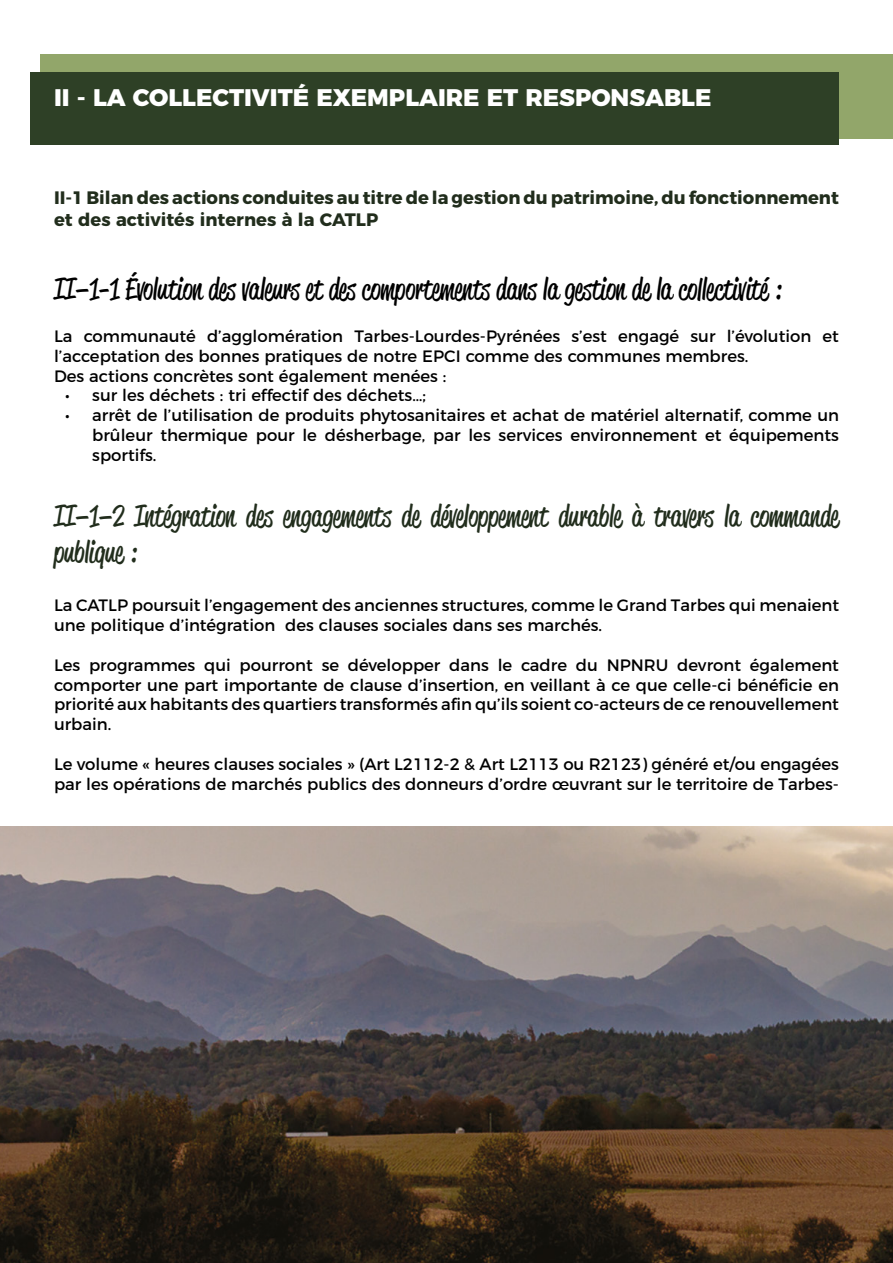
<style>
.page{position:relative;width:893px;height:1263px;background:#fff}
.page>*{position:absolute;margin:0;border:0;box-sizing:border-box;transform-origin:0 0}
.t1{font:30px/36px "Reklame Script";color:#212d1c}
.t2{font:30px "Reklame Script";color:#000}
.t3{font:800 24px "Montserrat";color:#fff}
.t4{font:700 18px/21.6px "Montserrat";color:#212d1c}
.t5{font:16.5px/19.8px "Montserrat";color:#000}
</style>
<div class="page">
<div style="left:41px;top:54px;width:852px;height:85px;background:#92a66a"></div>
<div style="left:30px;top:72px;width:809px;height:73px;background:#2e4026"></div>
<img style="left:0;top:826px;width:893px;height:437px">
<h2 class="t3" style="left:54px;top:78px;width:659px">II - LA COLLECTIVITÉ EXEMPLAIRE ET RESPONSABLE</h2>
<p class="t4" style="left:54px;top:186px;width:786px">II-1 Bilan des actions conduites au titre de la gestion du patrimoine, du fonctionnement et des activités internes à la CATLP</p>
<h1 class="t2" style="left:54px;top:269px;width:729px">II–1-1 Évolution des valeurs et des comportements dans la gestion de la collectivité :</h1>
<p class="t5" style="left:54px;top:325px;width:786px">La communauté d’agglomération Tarbes-Lourdes-Pyrénées s’est engagé sur l’évolution et l’acceptation des bonnes pratiques de notre EPCI comme des communes membres.<br>Des actions concrètes sont également menées :</p>
<p class="t5" style="left:65px;top:384px;width:362px">• sur les déchets : tri effectif des déchets…;</p>
<p class="t5" style="left:92px;top:404px;width:748px;text-align:justify;text-indent:-27px">• arrêt de l’utilisation de produits phytosanitaires et achat de matériel alternatif, comme un brûleur thermique pour le désherbage, par les services environnement et équipements sportifs.</p>
<h1 class="t1" style="left:54px;top:497px;width:786px">II–1–2 Intégration des engagements de développement durable à travers la commande publique :</h1>
<p class="t5" style="left:54px;top:594px;width:786px">La CATLP poursuit l’engagement des anciennes structures, comme le Grand Tarbes qui menaient une politique d’intégration des clauses sociales dans ses marchés.</p>
<p class="t5" style="left:54px;top:654px;width:786px;text-align:justify">Les programmes qui pourront se développer dans le cadre du NPNRU devront également comporter une part importante de clause d’insertion, en veillant à ce que celle-ci bénéficie en priorité aux habitants des quartiers transformés afin qu’ils soient co-acteurs de ce renouvellement urbain.</p>
<p class="t5" style="left:54px;top:753px;width:786px">Le volume « heures clauses sociales » (Art L2112-2 &amp; Art L2113 ou R2123) généré et/ou engagées par les opérations de marchés publics des donneurs d’ordre œuvrant sur le territoire de Tarbes-</p>
</div>
